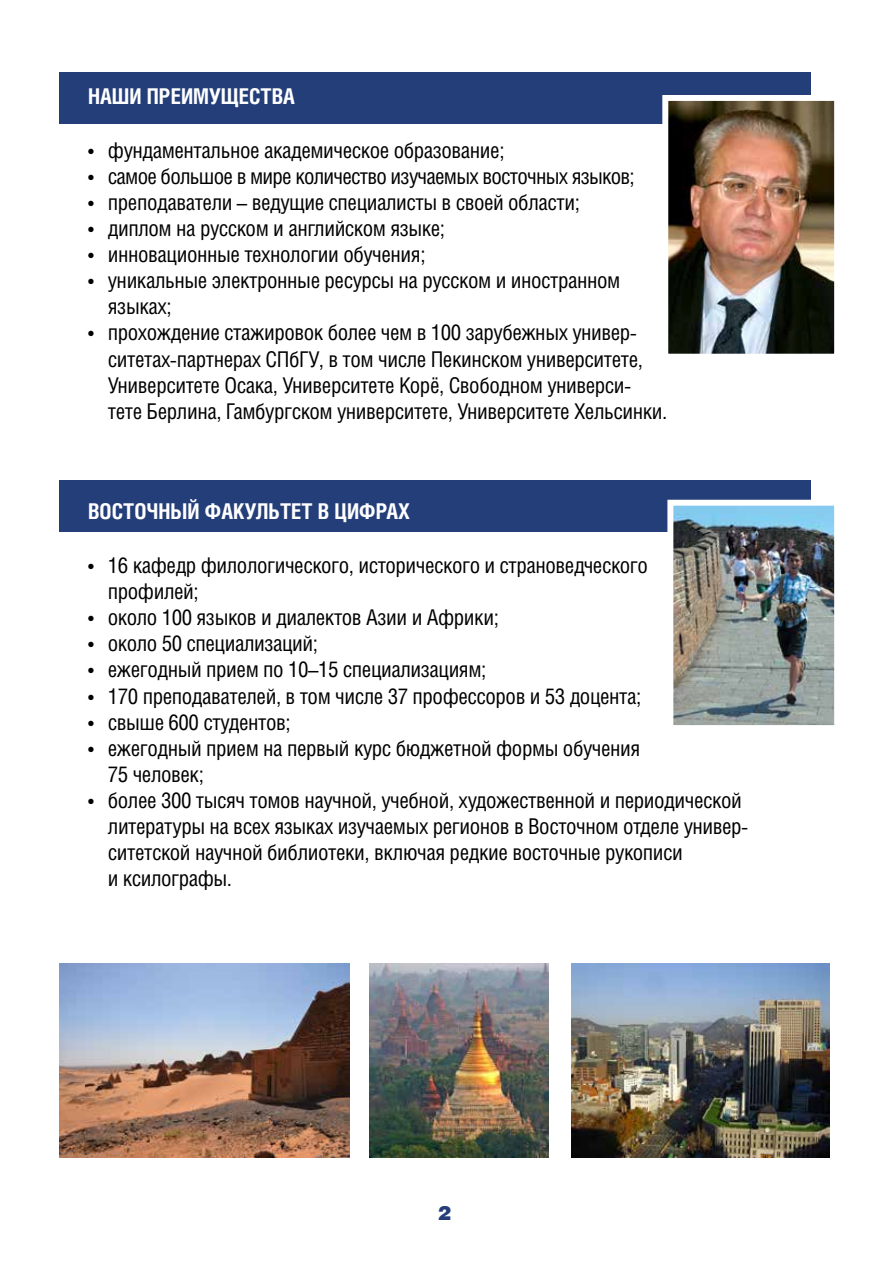
<style>
.page{position:relative;width:893px;height:1263px;background:#fff}
.page>*{position:absolute;margin:0;border:0;box-sizing:border-box;transform-origin:0 0}
.t1{font:21.75px/26.1px "Helios Cond";letter-spacing:-.02em;color:#000}
.t2{font:700 21.75px "Helios Cond";color:#fff}
.t3{font:900 19.5px "Helios";color:#243e79}
</style>
<div class="page">
<div style="left:60px;top:72px;width:750px;height:52px;background:#243e79"></div>
<div style="left:60px;top:480px;width:750px;height:52px;background:#243e79"></div>
<img style="left:669px;top:102px;width:164px;height:251px">
<div style="left:662px;top:95px;width:178px;height:265px;border:6px solid #fff"></div>
<img style="left:60px;top:964px;width:289px;height:193px">
<img style="left:674px;top:507px;width:159px;height:217px">
<div style="left:667px;top:500px;width:173px;height:231px;border:6px solid #fff"></div>
<img style="left:370px;top:964px;width:178px;height:193px">
<img style="left:571px;top:964px;width:258px;height:193px">
<p class="t2" style="left:88px;top:83px;width:208px">Наши преимущества</p>
<p class="t1" style="left:88px;top:136px;width:418px">• фундаментальное академическое образование;</p>
<p class="t1" style="left:88px;top:163px;width:548px">• самое большое в мире количество изучаемых восточных языков;</p>
<p class="t1" style="left:88px;top:189px;width:493px">• преподаватели – ведущие специалисты в своей области;</p>
<p class="t1" style="left:88px;top:215px;width:358px">• диплом на русском и английском языке;</p>
<p class="t1" style="left:88px;top:241px;width:339px">• инновационные технологии обучения;</p>
<p class="t1" style="left:108px;top:267px;width:514px;text-indent:-20px">• уникальные электронные ресурсы на русском и иностранном языках;</p>
<p class="t1" style="left:108px;top:319px;width:561px;text-indent:-20px">• прохождение стажировок более чем в 100 зарубежных универ&shy;ситетах-партнерах СПбГУ, в том числе Пекинском университете, Университете Осака, Университете Корё, Свободном универси&shy;тете Берлина, Гамбургском университете, Университете Хельсинки.</p>
<p class="t2" style="left:88px;top:498px;width:204px">ВОСТОЧНЫЙ ФАКУЛЬТЕТ</p>
<p class="t2" style="left:318px;top:498px;width:94px">В ЦИФРАХ</p>
<p class="t1" style="left:108px;top:552px;width:541px;text-indent:-20px">• 16 кафедр филологического, исторического и страноведческого профилей;</p>
<p class="t1" style="left:88px;top:604px;width:412px">• около 100 языков и диалектов Азии и Африки;</p>
<p class="t1" style="left:88px;top:630px;width:231px">• около 50 специализаций;</p>
<p class="t1" style="left:88px;top:656px;width:400px">• ежегодный прием по 10–15 специализациям;</p>
<p class="t1" style="left:88px;top:682px;width:555px">• 170 преподавателей, в том числе 37 профессоров и 53 доцента;</p>
<p class="t1" style="left:88px;top:708px;width:204px">• свыше 600 студентов;</p>
<p class="t1" style="left:108px;top:734px;width:534px;text-indent:-20px">• ежегодный прием на первый курс бюджетной формы обучения<br>75 человек;</p>
<p class="t1" style="left:108px;top:787px;width:642px;text-indent:-20px">• более 300 тысяч томов научной, учебной, художественной и периодической литературы на всех языках изучаемых регионов в Восточном отделе универ&shy;ситетской научной библиотеки, включая редкие восточные рукописи<br>и ксилографы.</p>
<p class="t3" style="left:438px;top:1202px;width:14px">2</p>
</div>
